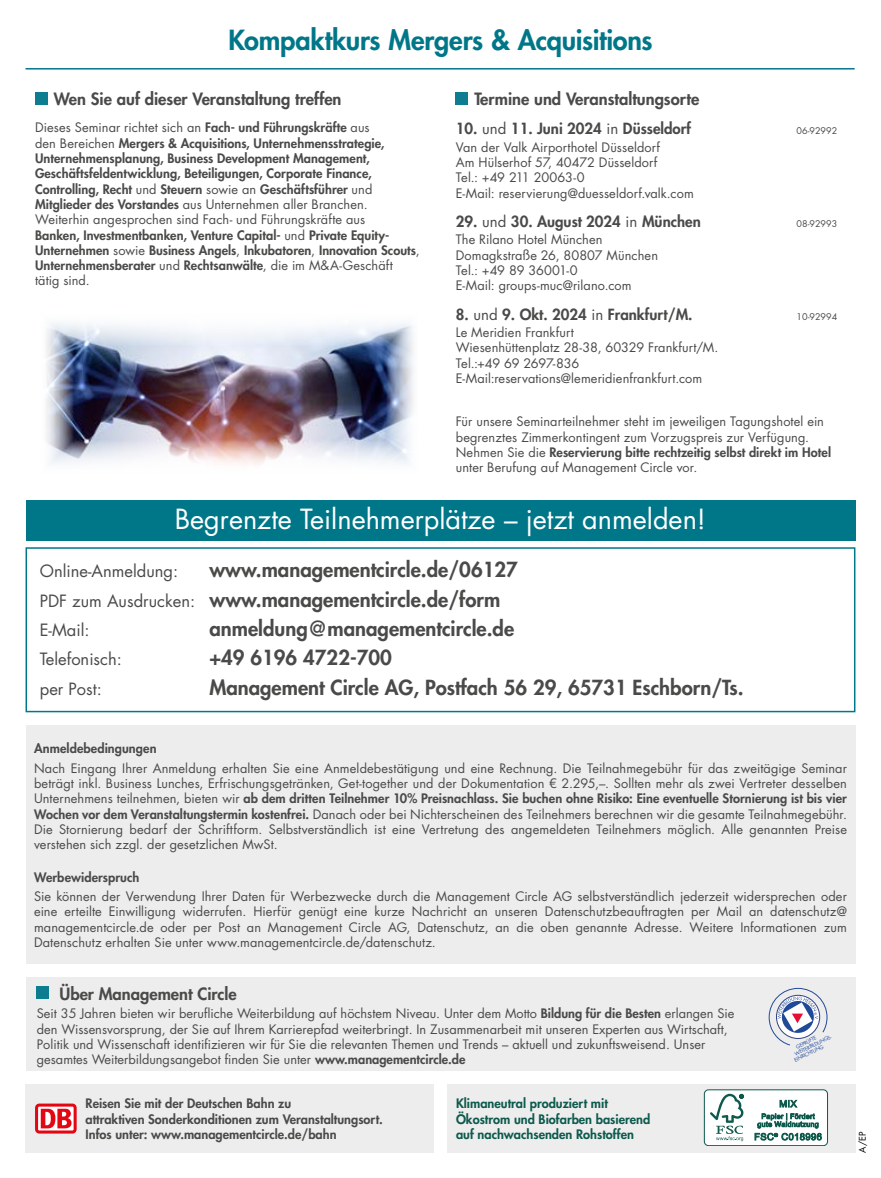
<style>
.page{position:relative;width:881px;height:1178px;background:#fff}
.page>*{position:absolute;margin:0;border:0;box-sizing:border-box;transform-origin:0 0}
.t1{font:27px "Futura Std";color:#fff}
.t2{font:800 27px "Futura Std";letter-spacing:-.01em;color:#007789}
.t3{font:800 20.25px/29.4px "Futura Std";color:#4a4a49}
.t4{font:800 16.5px "Futura Std";color:#4a4a49}
.t5{font:16.5px "Futura Std";color:#4a4a49}
.t6{font:800 15px "Futura Std";color:#4a4a49}
.t7{font:12.75px/15.3px "Futura Std";color:#4a4a49}
.t8{font:800 12.75px/15.3px "Futura Std";letter-spacing:.005em;color:#4a4a49}
.t9{font:800 12.75px/15.3px "Futura Std";color:#0d5a4d}
.t10{font:9px "Futura Std";color:#4a4a49}
.t11{font:9px "Futura Std";color:#000}
.t12{font:4.95px "Futura CE";color:#164194}
.s1{font-weight:400}
.s2{font-weight:800}
.s3{font-weight:400;font-size:16.5px}
</style>
<div class="page">
<div style="left:455px;top:92px;width:12px;height:13px;background:#0d7d8f"></div>
<hr style="left:26px;top:68px;width:828px;height:2px;background:#007789">
<div style="left:35px;top:92px;width:12px;height:13px;background:#0d7d8f"></div>
<div style="left:26px;top:547px;width:829px;height:165px;border:2px solid #007789"></div>
<div style="left:26px;top:726px;width:829px;height:238px;background:#ededed"></div>
<div style="left:446px;top:1084px;width:409px;height:68px;background:#ededed"></div>
<div style="left:26px;top:1084px;width:408px;height:68px;background:#ededed"></div>
<div style="left:35px;top:1103px;width:42px;height:30px;background:linear-gradient(to right,#e30613,#e30713);border-radius:4px"></div>
<svg style="left:38px;top:1106px;width:36px;height:24px"></svg>
<svg style="left:41px;top:1109px;width:30px;height:19px"></svg>
<div style="left:26px;top:501px;width:829px;height:40px;background:#007789"></div>
<div style="left:26px;top:977px;width:829px;height:94px;background:#ededed"></div>
<div style="left:37px;top:986px;width:12px;height:13px;background:#0c7d8e"></div>
<svg style="left:768px;top:988px;width:59px;height:58px"></svg>
<div style="left:704px;top:1090px;width:123px;height:55px;background:#fff;border-radius:4px"></div>
<div style="left:703px;top:1089px;width:124px;height:57px;border:1px solid #0d5a4d;border-radius:4px"></div>
<svg style="left:710px;top:1094px;width:33px;height:47px"></svg>
<svg style="left:754px;top:1099px;width:67px;height:41px"></svg>
<img style="left:46px;top:323px;width:367px;height:142px">
<h1 class="t2" style="left:228px;top:23px;width:425px">Kompaktkurs Mergers &amp; Acquisitions</h1>
<p class="t4" style="left:54px;top:89px;width:289px">Wen Sie auf dieser Veranstaltung treffen</p>
<p class="t8" style="left:35px;top:120px;width:386px"><span class="s1">Dieses Seminar richtet sich an</span> Fach- und Führungskräfte <span class="s1">aus<br>den Bereichen</span> Mergers &amp; Acquisitions, Unternehmensstrategie, Unternehmensplanung, Business Development Management, Geschäftsfeldentwicklung, Beteiligungen, Corporate Finance, Controlling, Recht <span class="s1">und</span> Steuern <span class="s1">sowie an</span> Geschäftsführer <span class="s1">und </span>Mitglieder des Vorstandes <span class="s1">aus Unternehmen aller Branchen.<br>Weiterhin angesprochen sind Fach- und Führungskräfte aus<br></span>Banken, Investmentbanken, Venture Capital- <span class="s1">und</span> Private Equity-Unternehmen <span class="s1">sowie</span> Business Angels<span class="s1">,</span> Inkubatoren<span class="s1">,</span> Innovation Scouts<span class="s1">, </span>Unternehmensberater <span class="s1">und</span> Rechtsanwälte<span class="s1">, die im M&amp;A-Geschäft tätig sind.</span></p>
<p class="t4" style="left:474px;top:89px;width:226px">Termine und Veranstaltungsorte</p>
<p class="t6" style="left:455px;top:119px;width:237px">10. <span class="s1">und</span> 11. Juni 2024 <span class="s1">in</span> Düsseldorf</p>
<p class="t10" style="left:796px;top:125px;width:42px">06-92992</p>
<p class="t7" style="left:455px;top:140px;width:239px">Van der Valk Airporthotel Düsseldorf<br>Am Hülserhof 57, 40472 Düsseldorf<br>Tel.: +49 211 20063-0<br>E-Mail: reservierung@duesseldorf.valk.com</p>
<p class="t6" style="left:455px;top:212px;width:246px">29. <span class="s1">und</span> 30. August 2024 <span class="s1">in</span> München</p>
<p class="t10" style="left:796px;top:218px;width:42px">08-92993</p>
<p class="t7" style="left:455px;top:232px;width:204px">The Rilano Hotel München<br>Domagkstraße 26, 80807 München<br>Tel.: +49 89 36001-0<br>E-Mail: groups-muc@rilano.com</p>
<p class="t6" style="left:455px;top:304px;width:238px">8. <span class="s1">und</span> 9. Okt. 2024 <span class="s1">in</span> Frankfurt/M.</p>
<p class="t10" style="left:796px;top:310px;width:42px">10-92994</p>
<p class="t7" style="left:455px;top:325px;width:264px">Le Meridien Frankfurt<br>Wiesenhüttenplatz 28-38, 60329 Frankfurt/M.<br>Tel.:+49 69 2697-836<br>E-Mail:reservations@lemeridienfrankfurt.com</p>
<p class="t7" style="left:455px;top:414px;width:376px">Für unsere Seminarteilnehmer steht im jeweiligen Tagungshotel ein begrenztes Zimmerkontingent zum Vorzugspreis zur Verfügung.<br>Nehmen Sie die <span class="s2">Reservierung bitte rechtzeitig selbst direkt im Hotel </span>unter Berufung auf Management Circle vor.</p>
<h1 class="t1" style="left:175px;top:502px;width:532px">Begrenzte Teilnehmerplätze – jetzt anmelden!</h1>
<h2 class="t3" style="left:40px;top:555px;width:479px;text-indent:169px">www.managementcircle.de/06127<br><span class="s3">PDF zum Ausdrucken:</span> www.managementcircle.de/form</h2>
<p class="t5" style="left:40px;top:619px;width:51px">E-Mail:</p>
<h2 class="t3" style="left:209px;top:614px;width:306px">anmeldung@managementcircle.de</h2>
<p class="t5" style="left:40px;top:649px;width:84px">Telefonisch:</p>
<h2 class="t3" style="left:209px;top:643px;width:184px">+49 6196 4722-700</h2>
<p class="t5" style="left:40px;top:678px;width:63px">per Post:</p>
<h2 class="t3" style="left:209px;top:673px;width:535px">Management Circle AG, Postfach 56 29, 65731 Eschborn/Ts.</h2>
<p class="t5" style="left:40px;top:561px;width:140px">Online-Anmeldung:</p>
<p class="t8" style="left:34px;top:741px;width:124px">Anmeldebedingungen</p>
<p class="t7" style="left:34px;top:760px;width:814px;text-align:justify">Nach Eingang Ihrer Anmeldung erhalten Sie eine Anmeldebestätigung und eine Rechnung. Die Teilnahmegebühr für das zweitägige Seminar beträgt inkl. Business Lunches, Erfrischungsgetränken, Get-together und der Dokumentation € 2.295,–. Sollten mehr als zwei Vertreter desselben Unternehmens teilnehmen, bieten wir <span class="s2">ab dem dritten Teilnehmer 10% Preisnachlass. Sie buchen ohne Risiko: Eine eventuelle Stornierung ist bis vier Wochen vor dem Veranstaltungstermin kostenfrei.</span> Danach oder bei Nichterscheinen des Teilnehmers berechnen wir die gesamte Teilnahmegebühr.<br>Die Stornierung bedarf der Schriftform. Selbstverständlich ist eine Vertretung des angemeldeten Teilnehmers möglich. Alle genannten Preise verstehen sich zzgl. der gesetzlichen MwSt.</p>
<p class="t8" style="left:34px;top:869px;width:107px">Werbewiderspruch</p>
<p class="t7" style="left:34px;top:889px;width:814px;text-align:justify">Sie können der Verwendung Ihrer Daten für Werbezwecke durch die Management Circle AG selbstverständlich jederzeit widersprechen oder eine erteilte Einwilligung widerrufen. Hierfür genügt eine kurze Nachricht an unseren Datenschutzbeauftragten per Mail an datenschutz@ managementcircle.de oder per Post an Management Circle AG, Datenschutz, an die oben genannte Adresse. Weitere Informationen zum Datenschutz erhalten Sie unter www.managementcircle.de/datenschutz.</p>
<p class="t4" style="left:59px;top:983px;width:179px">Über Management Circle</p>
<p class="t7" style="left:37px;top:1006px;width:699px">Seit 35 Jahren bieten wir berufliche Weiterbildung auf höchstem Niveau. Unter dem Motto <span class="s2">Bildung für die Besten</span> erlangen Sie den Wissensvorsprung, der Sie auf Ihrem Karrierepfad weiterbringt. In Zusammenarbeit mit unseren Experten aus Wirtschaft, Politik und Wissenschaft identifizieren wir für Sie die relevanten Themen und Trends – aktuell und zukunftsweisend. Unser gesamtes Weiterbildungsangebot finden Sie unter <span class="s2">www.managementcircle.de</span></p>
<p class="t8" style="left:85px;top:1096px;width:299px">Reisen Sie mit der Deutschen Bahn zu<br>attraktiven Sonderkonditionen zum Veranstaltungsort.<br>Infos unter: www.managementcircle.de/bahn</p>
<p class="t9" style="left:456px;top:1096px;width:196px">Klimaneutral produziert mit<br>Ökostrom und Biofarben basierend auf nachwachsenden Rohstoffen</p>
<p class="t12" style="left:793px;top:1051px;width:43px;rotate:-26deg">WEITERBILDUNGS-</p>
<p class="t12" style="left:794px;top:1044px;width:23px;rotate:-26deg">GEPRÜFTE</p>
<p class="t12" style="left:793px;top:1057px;width:33px;rotate:-26deg">EINRICHTUNG</p>
<p class="t11" style="left:856px;top:1152px;width:22px;rotate:-90deg">A/EP</p>
</div>
